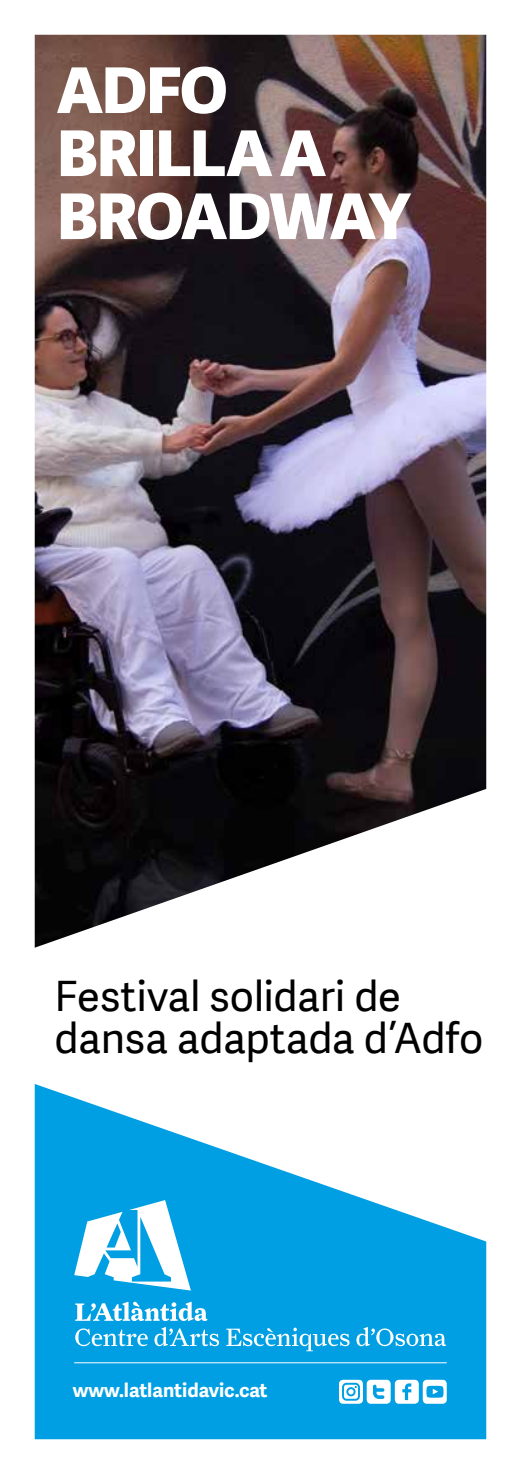
<style>
.page{position:relative;width:521px;height:1474px;background:#fff}
.page>*{position:absolute;margin:0;border:0;box-sizing:border-box;transform-origin:0 0}
.t1{font:800 63px/63px "Adelle Sans";letter-spacing:-.02em;color:#fff}
.t2{font:42px/42px "Adelle Sans";letter-spacing:-.01em;color:#000}
.t3{font:700 19.25px "Adelle Sans";color:#fff}
</style>
<div class="page">
<img style="left:35px;top:35px;width:451px;height:912px">
<svg style="left:35px;top:1084px;width:451px;height:355px;fill:#009fe3"></svg>
<svg style="left:75px;top:1301px;width:132px;height:19px"></svg>
<svg style="left:75px;top:1328px;width:73px;height:18px"></svg>
<svg style="left:154px;top:1326px;width:65px;height:20px"></svg>
<svg style="left:226px;top:1327px;width:123px;height:24px;background:#39b4e9"></svg>
<svg style="left:356px;top:1326px;width:90px;height:20px;background:#41b7ea"></svg>
<svg style="left:74px;top:1200px;width:117px;height:90px"></svg>
<hr style="left:74px;top:1362px;width:373px;height:1px;background:#fff">
<svg style="left:339px;top:1379px;width:108px;height:24px"></svg>
<h1 class="t1" style="left:57px;top:60px;width:354px">ADFO<br>BRILLA A<br>BROADWAY</h1>
<p class="t2" style="left:55px;top:975px;width:430px">Festival solidari de dansa adaptada d’Adfo</p>
<p class="t3" style="left:73px;top:1378px;width:196px">www.latlantidavic.cat</p>
</div>
